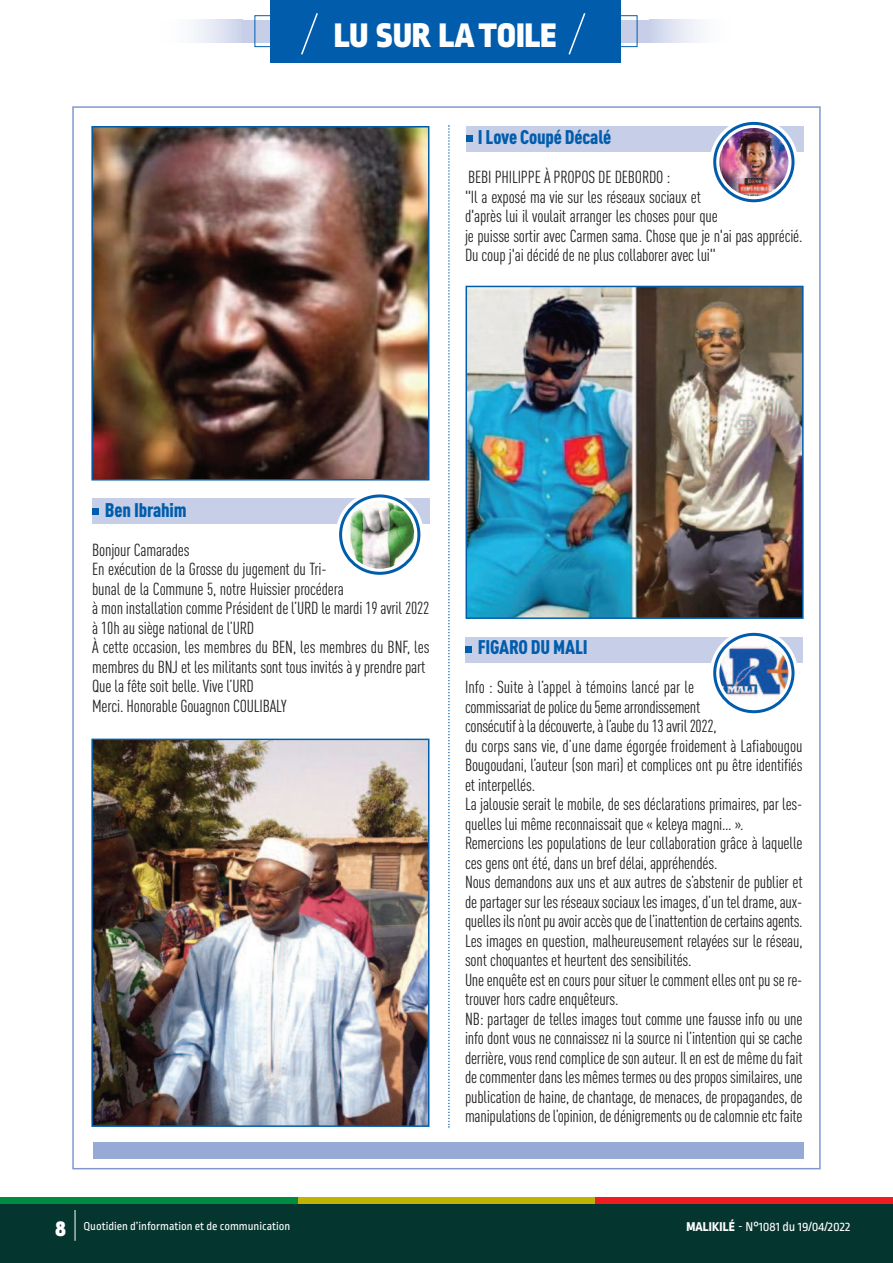
<style>
.page{position:relative;width:893px;height:1263px;background:#fff}
.page>*{position:absolute;margin:0;border:0;box-sizing:border-box;transform-origin:0 0}
.t1{font:900 36px "Ropa Sans Pro";letter-spacing:.01em;color:#fff}
.t2{font:900 condensed 19.5px "DIN Pro";letter-spacing:-.01em;color:#015dac}
.t3{font:condensed 17.25px/19.5px "DIN Pro";letter-spacing:-.01em;color:#231f20}
.t4{font:13.5px "Ropa Sans Pro";color:#fff}
.t5{font:12px "Ropa Sans Pro";color:#fff}
.s1{font-weight:900;font-size:24px}
.s2{font-weight:800}
</style>
<div class="page">
<div style="left:465px;top:637px;width:338px;height:25px;background:#c7cfe8"></div>
<svg style="left:465px;top:646px;width:6px;height:6px"></svg>
<div style="left:466px;top:126px;width:338px;height:25px;background:#c7cfe8"></div>
<div style="left:466px;top:135px;width:7px;height:7px;background:#015dac"></div>
<div style="left:92px;top:499px;width:337px;height:25px;background:#c7cfe8"></div>
<svg style="left:92px;top:508px;width:6px;height:6px"></svg>
<div style="left:0;top:1203px;width:893px;height:60px;background:#05352f"></div>
<div style="left:0;top:1197px;width:298px;height:6px;background:#008b43"></div>
<div style="left:298px;top:1197px;width:297px;height:6px;background:#c0b301"></div>
<div style="left:595px;top:1197px;width:298px;height:6px;background:#ee1d23"></div>
<hr style="left:75px;top:1210px;width:1px;height:31px;background:#fff">
<div style="left:242px;top:20px;width:407px;height:23px;background:#c7cfe8"></div>
<div style="left:271px;top:0;width:350px;height:63px;background:#015dac"></div>
<svg style="left:301px;top:13px;width:17px;height:42px"></svg>
<svg style="left:568px;top:13px;width:18px;height:42px"></svg>
<div style="left:159px;top:20px;width:83px;height:23px;background:linear-gradient(to right,#fff,#d2d9ed)"></div>
<div style="left:649px;top:20px;width:84px;height:23px;background:linear-gradient(to right,#d0d7ec,#fff)"></div>
<svg style="left:448px;top:125px;width:2px;height:1003px"></svg>
<div style="left:93px;top:1142px;width:711px;height:16px;background:#97aad6"></div>
<img style="left:94px;top:129px;width:332px;height:348px">
<div style="left:91px;top:126px;width:338px;height:354px;border:2px solid #015dac"></div>
<img style="left:468px;top:289px;width:333px;height:327px">
<div style="left:465px;top:286px;width:339px;height:333px;border:2px solid #015dac"></div>
<img style="left:94px;top:742px;width:332px;height:382px">
<div style="left:91px;top:739px;width:338px;height:388px;border:2px solid #015dac"></div>
<div style="left:336px;top:491px;width:88px;height:87px;background:#fff;border-radius:50%"></div>
<svg style="left:339px;top:494px;width:81px;height:81px"></svg>
<img style="left:345px;top:500px;width:69px;height:69px;border-radius:50%">
<div style="left:710px;top:118px;width:88px;height:88px;background:#fff;border-radius:50%"></div>
<svg style="left:713px;top:122px;width:81px;height:80px"></svg>
<img style="left:719px;top:128px;width:69px;height:68px;border-radius:50%">
<div style="left:710px;top:629px;width:88px;height:88px;background:#fff;border-radius:50%"></div>
<svg style="left:713px;top:633px;width:81px;height:80px"></svg>
<img style="left:719px;top:639px;width:69px;height:68px;border-radius:50%">
<h1 class="t1" style="left:334px;top:23px;width:224px">LU SUR LATOILE</h1>
<p class="t2" style="left:478px;top:130px;width:135px">I Love Coupé Décalé</p>
<p class="t3" style="left:465px;top:169px;width:339px">BEBI PHILIPPE À PROPOS DE DEBORDO :<br>"Il a exposé ma vie sur les réseaux sociaux et<br>d'après lui il voulait arranger les choses pour que<br>je puisse sortir avec Carmen sama. Chose que je n'ai pas apprécié.<br>Du coup j'ai décidé de ne plus collaborer avec lui"</p>
<p class="t2" style="left:105px;top:503px;width:83px">Ben Ibrahim</p>
<p class="t3" style="left:92px;top:542px;width:339px">Bonjour Camarades<br>En exécution de la Grosse du jugement du Tri-<br>bunal de la Commune 5, notre Huissier procédera<br>à mon installation comme Président de l’URD le mardi 19 avril 2022 à 10h au siège national de l’URD<br>À cette occasion, les membres du BEN, les membres du BNF, les membres du BNJ et les militants sont tous invités à y prendre part Que la fête soit belle. Vive l’URD<br>Merci. Honorable Gouagnon COULIBALY</p>
<p class="t2" style="left:478px;top:640px;width:111px">FIGARO DU MALI</p>
<p class="t3" style="left:465px;top:679px;width:339px">Info : Suite à l’appel à témoins lancé par le commissariatdepolicedu5emearrondissement consécutifàladécouverte,àl’aubedu13avril2022,<br>du corps sans vie, d’une dame égorgée froidement à Lafiabougou Bougoudani, l’auteur (son mari) et complices ont pu être identifiés et interpellés.<br>La jalousie serait le mobile, de ses déclarations primaires, par les&shy;quelles lui même reconnaissait que « keleya magni… ».<br>Remercions les populations de leur collaboration grâce à laquelle ces gens ont été, dans un bref délai, appréhendés.<br>Nous demandons aux uns et aux autres de s’abstenir de publier et de partager sur les réseaux sociaux les images, d’un tel drame, aux&shy;quellesilsn’ontpuavoiraccèsquedel’inattentiondecertainsagents.<br>Les images en question, malheureusement relayées sur le réseau, sont choquantes et heurtent des sensibilités.<br>Une enquête est en cours pour situer le comment elles ont pu se re&shy;trouver hors cadre enquêteurs.<br>NB: partager de telles images tout comme une fausse info ou une info dont vous ne connaissez ni la source ni l’intention qui se cache derrière,vousrendcomplicedesonauteur. Ilenestde mêmedufait decommenterdanslesmêmestermesoudespropossimilaires,une publication de haine, de chantage, de menaces, de propagandes, de manipulationsdel’opinion,dedénigrementsoudecalomnieetcfaite</p>
<p class="t5" style="left:56px;top:1222px;width:236px"><span class="s1">8</span> Quotidien d’information et de communication</p>
<p class="t4" style="left:686px;top:1222px;width:166px"><span class="s2">MALIKILé</span> - N°1081 du 19/04/2022</p>
</div>
